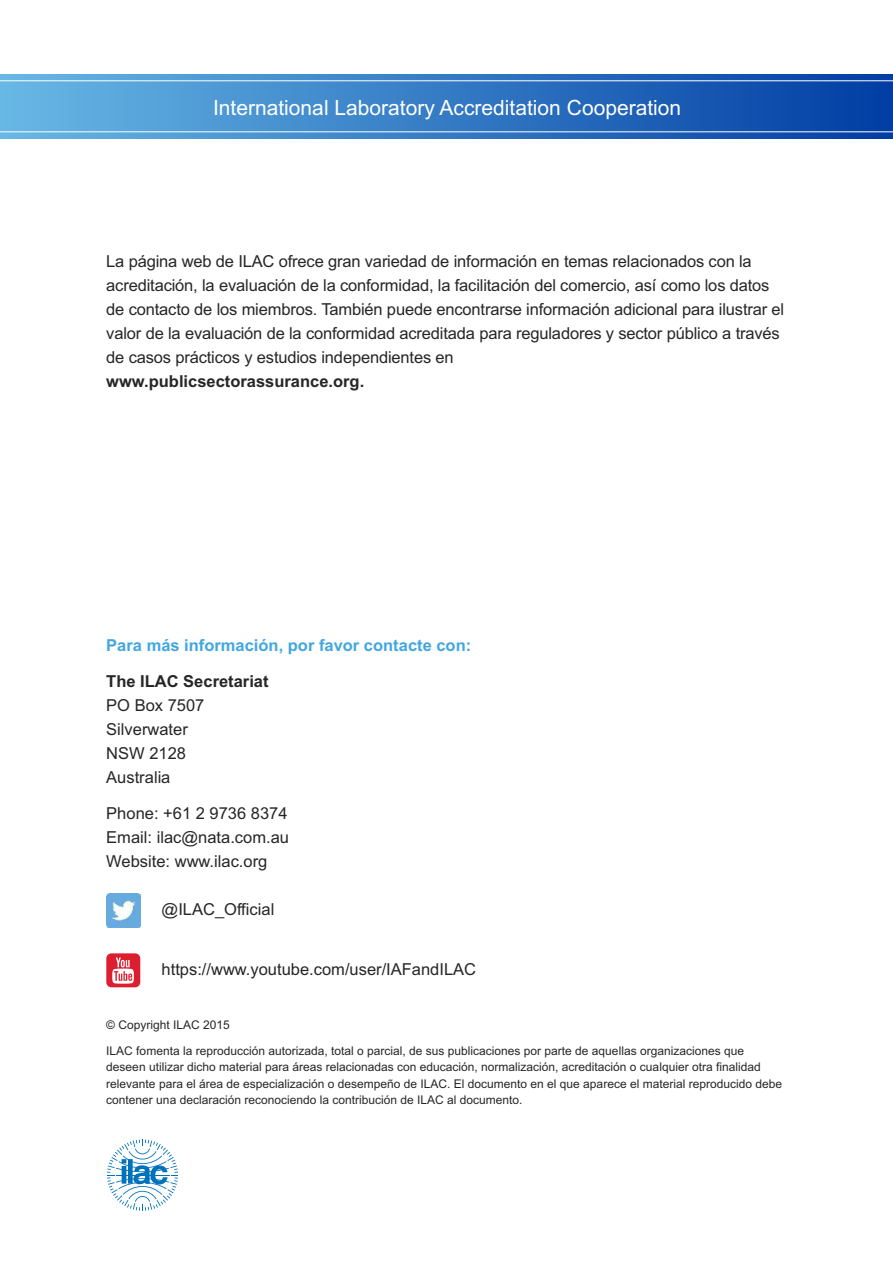
<style>
.page{position:relative;width:893px;height:1263px;background:#fff}
.page>*{position:absolute;margin:0;border:0;box-sizing:border-box;transform-origin:0 0}
.t1{font:21px "Arial";color:#fff}
.t2{font:16.5px/24px "Arial";letter-spacing:-.01em;color:#272627}
.t3{font:700 16.5px "Arial";color:#272627}
.t4{font:700 16.5px "Arial";color:#42a7df}
.t5{font:12px/16.5px "Arial";color:#272627}
</style>
<div class="page">
<svg style="left:0;top:74px;width:893px;height:64px;background:#367bc4"></svg>
<hr style="left:0;top:80px;width:893px;height:1px;background:#fff">
<hr style="left:0;top:131px;width:893px;height:1px;background:#fff">
<svg style="left:107px;top:1139px;width:71px;height:72px"></svg>
<img style="left:106px;top:893px;width:34px;height:34px">
<div style="left:106px;top:953px;width:34px;height:34px;background:#db1e30;border-radius:5px"></div>
<svg style="left:112px;top:957px;width:22px;height:27px"></svg>
<p class="t1" style="left:213px;top:95px;width:470px">International Laboratory Accreditation Cooperation</p>
<p class="t2" style="left:106px;top:249px;width:679px">La página web de ILAC ofrece gran variedad de información en temas relacionados con la acreditación, la evaluación de la conformidad, la facilitación del comercio, así como los datos de contacto de los miembros. También puede encontrarse información adicional para ilustrar el valor de la evaluación de la conformidad acreditada para reguladores y sector público a través de casos prácticos y estudios independientes en</p>
<p class="t3" style="left:106px;top:372px;width:259px">www.publicsectorassurance.org.</p>
<p class="t4" style="left:106px;top:636px;width:366px">Para más información, por favor contacte con:</p>
<p class="t3" style="left:106px;top:672px;width:164px">The ILAC Secretariat</p>
<p class="t2" style="left:106px;top:693px;width:100px">PO Box 7507<br>Silverwater<br>NSW 2128<br>Australia</p>
<p class="t2" style="left:106px;top:801px;width:184px;text-align:justify">Phone: +61 2 9736 8374<br>Email: ilac@nata.com.au Website: www.ilac.org</p>
<p class="t2" style="left:162px;top:897px;width:114px">@ILAC_Official</p>
<p class="t2" style="left:162px;top:957px;width:316px">https://www.youtube.com/user/IAFandILAC</p>
<p class="t5" style="left:106px;top:1012px;width:639px;line-height:25.5px">© Copyright ILAC 2015<br>ILAC fomenta la reproducción autorizada, total o parcial, de sus publicaciones por parte de aquellas organizaciones que</p>
<p class="t5" style="left:106px;top:1059px;width:677px">deseen utilizar dicho material para áreas relacionadas con educación, normalización, acreditación o cualquier otra finalidad relevante para el área de especialización o desempeño de ILAC. El documento en el que aparece el material reproducido debe contener una declaración reconociendo la contribución de ILAC al documento.</p>
</div>
